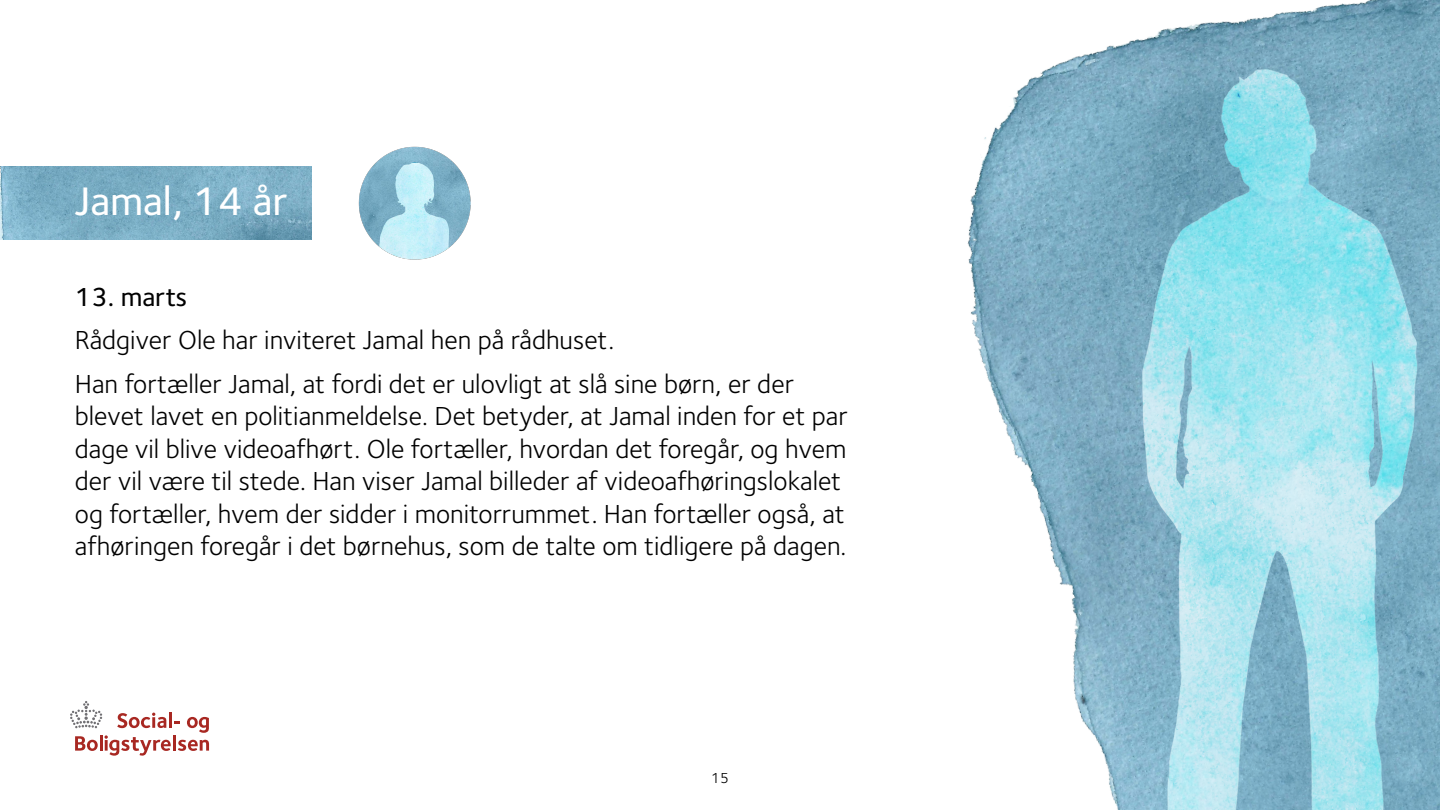
<style>
.page{position:relative;width:1440px;height:810px;background:#fff}
.page>*{position:absolute;margin:0;border:0;box-sizing:border-box;transform-origin:0 0}
.t1{font:500 41.25px "Foundry Sterling";color:#fff}
.t2{font:27px/32.4px "Foundry Sterling";color:#000}
.t3{font:500 27px "Foundry Sterling";color:#000}
.t4{font:15px "Foundry Sterling";color:#000}
</style>
<div class="page">
<img style="left:0;top:166px;width:312px;height:74px">
<img style="left:967px;top:0;width:473px;height:753px">
<svg style="left:70px;top:701px;width:32px;height:27px"></svg>
<svg style="left:117px;top:713px;width:49px;height:15px"></svg>
<hr style="left:169px;top:712px;width:3px;height:16px;background:#a82822">
<svg style="left:174px;top:721px;width:6px;height:2px"></svg>
<svg style="left:187px;top:717px;width:22px;height:16px"></svg>
<svg style="left:75px;top:735px;width:96px;height:21px"></svg>
<hr style="left:173px;top:735px;width:3px;height:16px;background:#a82822">
<svg style="left:178px;top:740px;width:31px;height:11px"></svg>
<img style="left:358px;top:147px;width:113px;height:112px">
<img style="left:1103px;top:63px;width:337px;height:747px">
<h2 class="t1" style="left:75px;top:177px;width:215px">Jamal, 14 år</h2>
<p class="t3" style="left:75px;top:281px;width:114px">13. marts</p>
<p class="t2" style="left:75px;top:324px;width:541px">Rådgiver Ole har inviteret Jamal hen på rådhuset.</p>
<p class="t2" style="left:75px;top:368px;width:774px">Han fortæller Jamal, at fordi det er ulovligt at slå sine børn, er der blevet lavet en politianmeldelse. Det betyder, at Jamal inden for et par dage vil blive videoafhørt. Ole fortæller, hvordan det foregår, og hvem der vil være til stede. Han viser Jamal billeder af videoafhøringslokalet og fortæller, hvem der sidder i monitorrummet. Han fortæller også, at afhøringen foregår i det børnehus, som de talte om tidligere på dagen.</p>
<p class="t4" style="left:711px;top:769px;width:19px">15</p>
</div>
